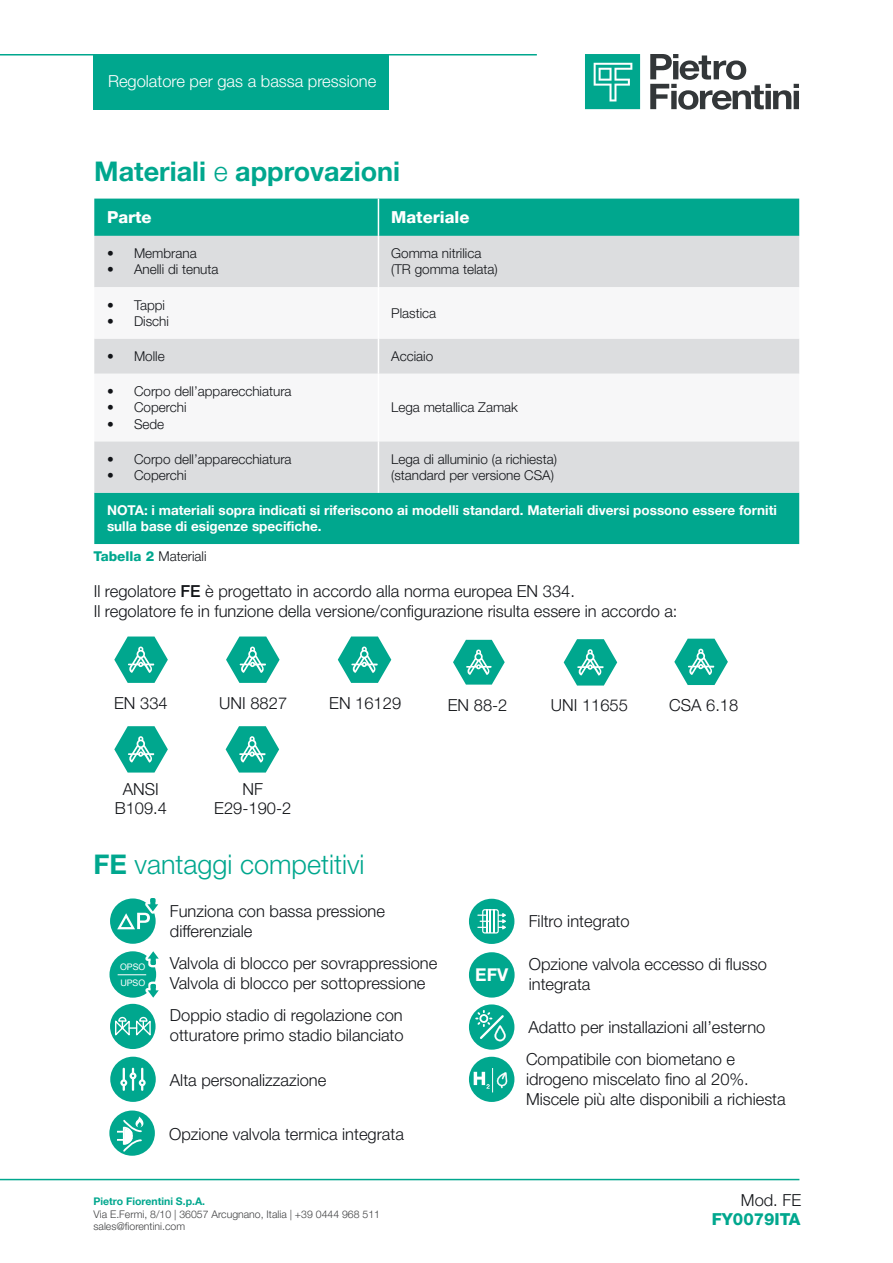
<style>
.page{position:relative;width:893px;height:1263px;background:#fff}
.page>*{position:absolute;margin:0;border:0;box-sizing:border-box;transform-origin:0 0}
.Titoletto{font:700 27px "Helvetica Neue LT Pro";color:#00a78e}
.Titoletto-2{font:300 27px "Helvetica Neue LT Pro";color:#00a78e}
.t1{font:700 17.55px "Helvetica Neue LT Pro";color:#fff}
.bullet_non_puntato{font:300 16.5px/19.8px "Helvetica Neue LT Pro";color:#121418}
.Testo{font:300 16.5px/19.8px "Helvetica Neue LT Pro";color:#121418}
.t2{font:300 16.5px "Helvetica Neue LT Pro";color:#fff}
.titoli_tabella_bianc{font:800 16.5px "Helvetica Neue LT Pro";color:#fff}
.titoletto_technische{font:800 16.5px "Helvetica Neue LT Pro";color:#00a78e}
.testo_sciolto{font:300 16.5px "Helvetica Neue LT Pro";color:#121418}
.testo_tabella{font:300 13.5px "Helvetica Neue LT Pro";color:#121418}
.testo_tabella-2{font:700 13.5px/16.2px "Helvetica Neue LT Pro";color:#fff}
.t3{font:300 10.5px/12.6px "Helvetica Neue LT Pro";color:#414243}
.t4{font:700 10.5px "Helvetica Neue LT Pro";color:#00a78e}
.t5{font:9px/15.9px "Helvetica Neue LT Pro";color:#fff}
.s1{font-weight:300}
.s2{font-weight:800;color:#00a78e}
.s3{font-weight:500}
.s4{font-weight:700}
</style>
<div class="page">
<hr style="left:0;top:54px;width:537px;height:2px;background:#00a78e">
<hr style="left:0;top:1179px;width:799px;height:1px;background:#00a78e">
<svg style="left:650px;top:54px;width:149px;height:56px"></svg>
<svg style="left:585px;top:54px;width:55px;height:55px;background:#25b39e"></svg>
<div style="left:94px;top:55px;width:295px;height:55px;background:#00a78e"></div>
<svg style="left:114px;top:636px;width:54px;height:47px"></svg>
<svg style="left:114px;top:726px;width:54px;height:46px"></svg>
<svg style="left:226px;top:636px;width:54px;height:47px"></svg>
<svg style="left:226px;top:726px;width:53px;height:46px"></svg>
<svg style="left:338px;top:636px;width:53px;height:47px"></svg>
<svg style="left:453px;top:640px;width:52px;height:45px"></svg>
<svg style="left:564px;top:639px;width:53px;height:46px"></svg>
<svg style="left:674px;top:639px;width:54px;height:46px"></svg>
<div style="left:109px;top:1110px;width:46px;height:46px;background:#00a78e;border-radius:50%"></div>
<svg style="left:117px;top:1116px;width:26px;height:36px"></svg>
<div style="left:110px;top:898px;width:46px;height:46px;background:#00a78e;border-radius:50%"></div>
<svg style="left:117px;top:898px;width:41px;height:31px"></svg>
<div style="left:469px;top:1004px;width:45px;height:46px;background:#00a78e;border-radius:50%"></div>
<svg style="left:476px;top:1010px;width:30px;height:31px"></svg>
<div style="left:469px;top:899px;width:45px;height:45px;background:#00a78e;border-radius:50%"></div>
<svg style="left:477px;top:909px;width:29px;height:24px"></svg>
<div style="left:110px;top:1004px;width:46px;height:45px;background:#00a78e;border-radius:50%"></div>
<svg style="left:115px;top:1016px;width:36px;height:20px"></svg>
<div style="left:110px;top:1057px;width:46px;height:45px;background:#00a78e;border-radius:50%"></div>
<svg style="left:120px;top:1068px;width:26px;height:23px"></svg>
<div style="left:469px;top:952px;width:46px;height:45px;background:#00a78e;border-radius:50%"></div>
<div style="left:469px;top:1057px;width:45px;height:45px;background:#00a78e;border-radius:50%"></div>
<svg style="left:474px;top:1068px;width:33px;height:24px"></svg>
<svg style="left:109px;top:951px;width:47px;height:47px"></svg>
<svg style="left:114px;top:951px;width:45px;height:47px"></svg>
<div style="left:94px;top:199px;width:705px;height:345px;background:#00a78e"></div>
<div style="left:94px;top:236px;width:705px;height:257px;background:#dcdddf"></div>
<svg style="left:94px;top:287px;width:705px;height:154px"></svg>
<hr style="left:378px;top:339px;width:1px;height:35px;background:#fff">
<hr style="left:378px;top:374px;width:1px;height:67px;background:#fff">
<hr style="left:378px;top:441px;width:1px;height:52px;background:#fff">
<hr style="left:378px;top:236px;width:1px;height:51px;background:#fff">
<hr style="left:378px;top:287px;width:1px;height:52px;background:#fff">
<hr style="left:378px;top:199px;width:1px;height:37px;background:#fff">
<p class="t2" style="left:108px;top:71px;width:270px">Regolatore per gas a bassa pressione</p>
<p class="Titoletto" style="left:94px;top:155px;width:307px">Materiali <span class="s1">e</span> approvazioni</p>
<p class="titoli_tabella_bianc" style="left:107px;top:207px;width:46px">Parte</p>
<p class="titoli_tabella_bianc" style="left:391px;top:207px;width:80px">Materiale</p>
<p class="testo_tabella" style="left:107px;top:245px;width:91px">• Membrana</p>
<p class="testo_tabella" style="left:107px;top:261px;width:113px">• Anelli di tenuta</p>
<p class="testo_tabella" style="left:391px;top:245px;width:92px">Gomma nitrilica</p>
<p class="testo_tabella" style="left:391px;top:261px;width:108px">(TR gomma telata)</p>
<p class="testo_tabella" style="left:107px;top:297px;width:60px">• Tappi</p>
<p class="testo_tabella" style="left:107px;top:313px;width:63px">• Dischi</p>
<p class="testo_tabella" style="left:391px;top:305px;width:47px">Plastica</p>
<p class="testo_tabella" style="left:107px;top:348px;width:59px">• Molle</p>
<p class="testo_tabella" style="left:391px;top:348px;width:44px">Acciaio</p>
<p class="testo_tabella" style="left:107px;top:383px;width:186px">• Corpo dell’apparecchiatura</p>
<p class="testo_tabella" style="left:107px;top:399px;width:81px">• Coperchi</p>
<p class="testo_tabella" style="left:107px;top:415px;width:59px">• Sede</p>
<p class="testo_tabella" style="left:391px;top:399px;width:128px">Lega metallica Zamak</p>
<p class="testo_tabella" style="left:391px;top:451px;width:167px">Lega di alluminio (a richiesta)</p>
<p class="testo_tabella" style="left:391px;top:467px;width:164px">(standard per versione CSA)</p>
<p class="testo_tabella-2" style="left:107px;top:502px;width:671px">NOTA: i materiali sopra indicati si riferiscono ai modelli standard. Materiali diversi possono essere forniti sulla base di esigenze specifiche.</p>
<p class="testo_tabella" style="left:107px;top:451px;width:186px">• Corpo dell’apparecchiatura</p>
<p class="testo_tabella" style="left:107px;top:467px;width:81px">• Coperchi</p>
<p class="testo_tabella" style="left:94px;top:548px;width:115px"><span class="s2">Tabella 2</span> Materiali</p>
<p class="Testo" style="left:94px;top:581px;width:483px">Il regolatore <span class="s3">FE</span> è progettato in accordo alla norma europea EN 334.</p>
<p class="Testo" style="left:94px;top:601px;width:585px">Il regolatore fe in funzione della versione/configurazione risulta essere in accordo a:</p>
<p class="bullet_non_puntato" style="left:114px;top:692px;width:55px">EN 334</p>
<p class="bullet_non_puntato" style="left:123px;top:778px;width:38px">ANSI</p>
<p class="bullet_non_puntato" style="left:115px;top:798px;width:54px">B109.4</p>
<p class="bullet_non_puntato" style="left:219px;top:692px;width:69px">UNI 8827</p>
<p class="bullet_non_puntato" style="left:243px;top:778px;width:22px">NF</p>
<p class="bullet_non_puntato" style="left:214px;top:798px;width:79px">E29-190-2</p>
<p class="bullet_non_puntato" style="left:329px;top:692px;width:73px">EN 16129</p>
<p class="bullet_non_puntato" style="left:448px;top:694px;width:61px">EN 88-2</p>
<p class="bullet_non_puntato" style="left:551px;top:694px;width:79px">UNI 11655</p>
<p class="bullet_non_puntato" style="left:669px;top:694px;width:71px">CSA 6.18</p>
<p class="Titoletto-2" style="left:94px;top:848px;width:273px"><span class="s4">FE</span> vantaggi competitivi</p>
<p class="t5" style="left:120px;top:958px;width:27px">OPSO<br>UPSO</p>
<p class="Testo" style="left:170px;top:901px;width:217px">Funziona con bassa pressione differenziale</p>
<p class="bullet_non_puntato" style="left:170px;top:953px;width:269px">Valvola di blocco per sovrappressione</p>
<p class="bullet_non_puntato" style="left:170px;top:973px;width:257px">Valvola di blocco per sottopressione</p>
<p class="bullet_non_puntato" style="left:170px;top:1005px;width:235px">Doppio stadio di regolazione con otturatore primo stadio bilanciato</p>
<p class="bullet_non_puntato" style="left:170px;top:1070px;width:158px">Alta personalizzazione</p>
<p class="bullet_non_puntato" style="left:169px;top:1123px;width:236px">Opzione valvola termica integrata</p>
<p class="t4" style="left:94px;top:1195px;width:113px">Pietro Fiorentini S.p.A.</p>
<p class="t3" style="left:94px;top:1207px;width:288px">Via E.Fermi, 8/10 | 36057 Arcugnano, Italia | +39 0444 968 511 sales@fiorentini.com</p>
<p class="t1" style="left:475px;top:964px;width:34px">EFV</p>
<p class="bullet_non_puntato" style="left:529px;top:911px;width:102px">Filtro integrato</p>
<p class="bullet_non_puntato" style="left:529px;top:954px;width:240px">Opzione valvola eccesso di flusso integrata</p>
<p class="bullet_non_puntato" style="left:529px;top:1017px;width:238px">Adatto per installazioni all’esterno</p>
<p class="Testo" style="left:526px;top:1049px;width:261px">Compatibile con biometano e idrogeno miscelato fino al 20%.<br>Miscele più alte disponibili a richiesta</p>
<p class="testo_sciolto" style="left:741px;top:1190px;width:62px">Mod. FE</p>
<p class="titoletto_technische" style="left:712px;top:1209px;width:90px">FY0079ITA</p>
</div>
